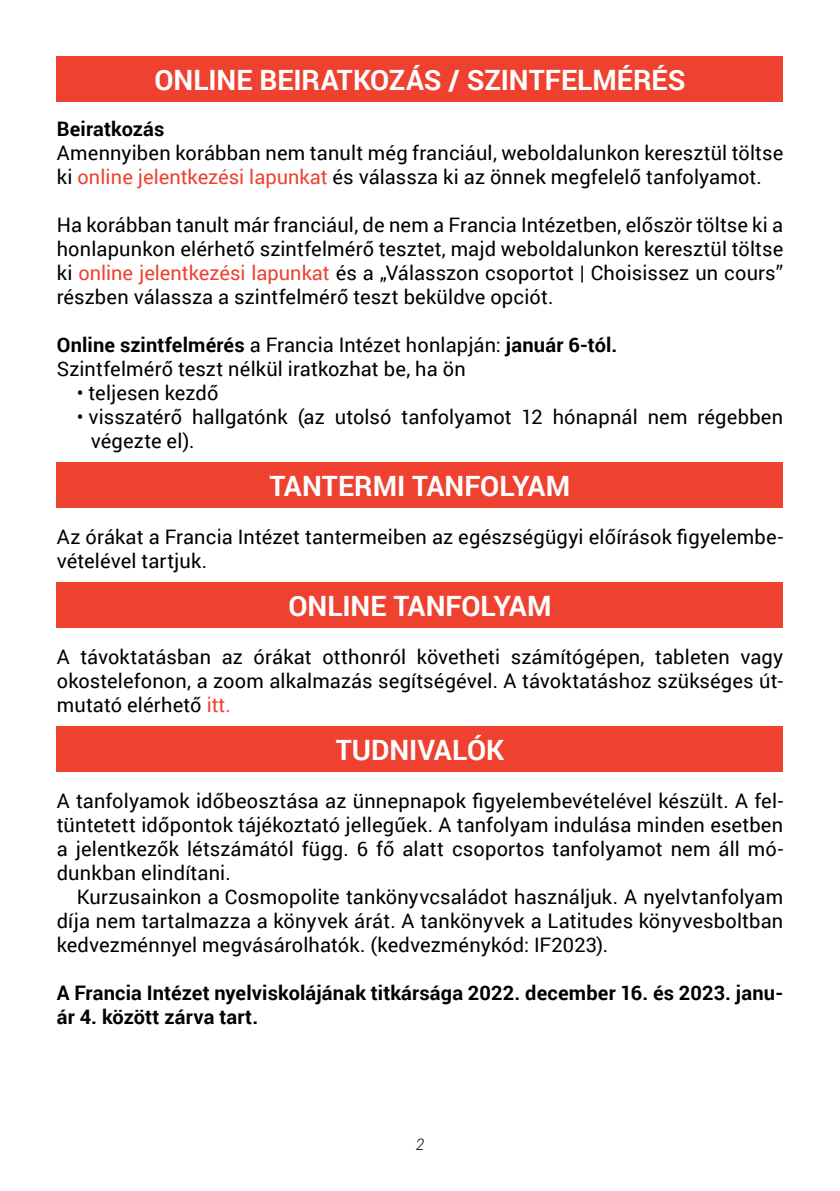
<style>
.page{position:relative;width:840px;height:1191px;background:#fff}
.page>*{position:absolute;margin:0;border:0;box-sizing:border-box;transform-origin:0 0}
.t1{font:700 28px "Roboto";color:#fff}
.t2{font:20px/24px "Roboto";letter-spacing:.005em;color:#000}
.t3{font:700 20px/24px "Roboto";letter-spacing:.005em;color:#000}
.t4{font:italic 300 16px "Roboto";color:#000}
.s1{color:#ef4130}
.s2{font-weight:700}
</style>
<div class="page">
<div style="left:57px;top:57px;width:725px;height:45px;background:#ef4130"></div>
<div style="left:57px;top:463px;width:725px;height:45px;background:#ef4130"></div>
<div style="left:57px;top:582px;width:725px;height:45px;background:#ef4130"></div>
<div style="left:57px;top:726px;width:725px;height:45px;background:#ef4130"></div>
<h1 class="t1" style="left:154px;top:60px;width:532px">ONLINE BEIRATKOZÁS / SZINTFELMÉRÉS</h1>
<p class="t3" style="left:57px;top:116px;width:109px">Beiratkozás</p>
<p class="t2" style="left:57px;top:140px;width:727px">Amennyiben korábban nem tanult még franciául, weboldalunkon keresztül töltse ki <span class="s1">online jelentkezési lapunkat</span> és válassza ki az önnek megfelelő tanfolyamot.</p>
<p class="t2" style="left:57px;top:212px;width:727px;text-align:justify">Ha korábban tanult már franciául, de nem a Francia Intézetben, először töltse ki a honlapunkon elérhető szintfelmérő tesztet, majd weboldalunkon keresztül töltse ki <span class="s1">online jelentkezési lapunkat</span> és a „Válasszon csoportot | Choisissez un cours” részben válassza a szintfelmérő teszt beküldve opciót.</p>
<p class="t2" style="left:57px;top:332px;width:561px"><span class="s2">Online szintfelmérés</span> a Francia Intézet honlapján: <span class="s2">január 6-tól.<br></span>Szintfelmérő teszt nélkül iratkozhat be, ha ön</p>
<p class="t2" style="left:77px;top:380px;width:143px">• teljesen kezdő</p>
<p class="t2" style="left:91px;top:404px;width:693px;text-indent:-14px">• visszatérő hallgatónk (az utolsó tanfolyamot 12 hónapnál nem régebben végezte el).</p>
<h1 class="t1" style="left:269px;top:466px;width:302px">TANTERMI TANFOLYAM</h1>
<p class="t2" style="left:57px;top:524px;width:727px">Az órákat a Francia Intézet tantermeiben az egészségügyi előírások figyelembe&shy;vételével tartjuk.</p>
<h1 class="t1" style="left:288px;top:586px;width:264px">ONLINE TANFOLYAM</h1>
<p class="t2" style="left:57px;top:644px;width:727px;text-align:justify">A távoktatásban az órákat otthonról követheti számítógépen, tableten vagy okostelefonon, a zoom alkalmazás segítségével. A távoktatáshoz szükséges út&shy;mutató elérhető <span class="s1">itt.</span></p>
<h1 class="t1" style="left:335px;top:730px;width:170px">TUDNIVALÓK</h1>
<p class="t2" style="left:57px;top:788px;width:727px;text-align:justify">A tanfolyamok időbeosztása az ünnepnapok figyelembevételével készült. A fel&shy;tüntetett időpontok tájékoztató jellegűek. A tanfolyam indulása minden esetben a jelentkezők létszámától függ. 6 fő alatt csoportos tanfolyamot nem áll mó&shy;dunkban elindítani.</p>
<p class="t2" style="left:57px;top:884px;width:727px;text-align:justify;text-indent:20px">Kurzusainkon a Cosmopolite tankönyvcsaládot használjuk. A nyelvtanfolyam díja nem tartalmazza a könyvek árát. A tankönyvek a Latitudes könyvesboltban kedvezménnyel megvásárolhatók. (kedvezménykód: IF2023).</p>
<p class="t3" style="left:57px;top:980px;width:727px">A Francia Intézet nyelviskolájának titkársága 2022. december 16. és 2023. janu&shy;ár 4. között zárva tart.</p>
<p class="t4" style="left:415px;top:1132px;width:10px">2</p>
</div>
